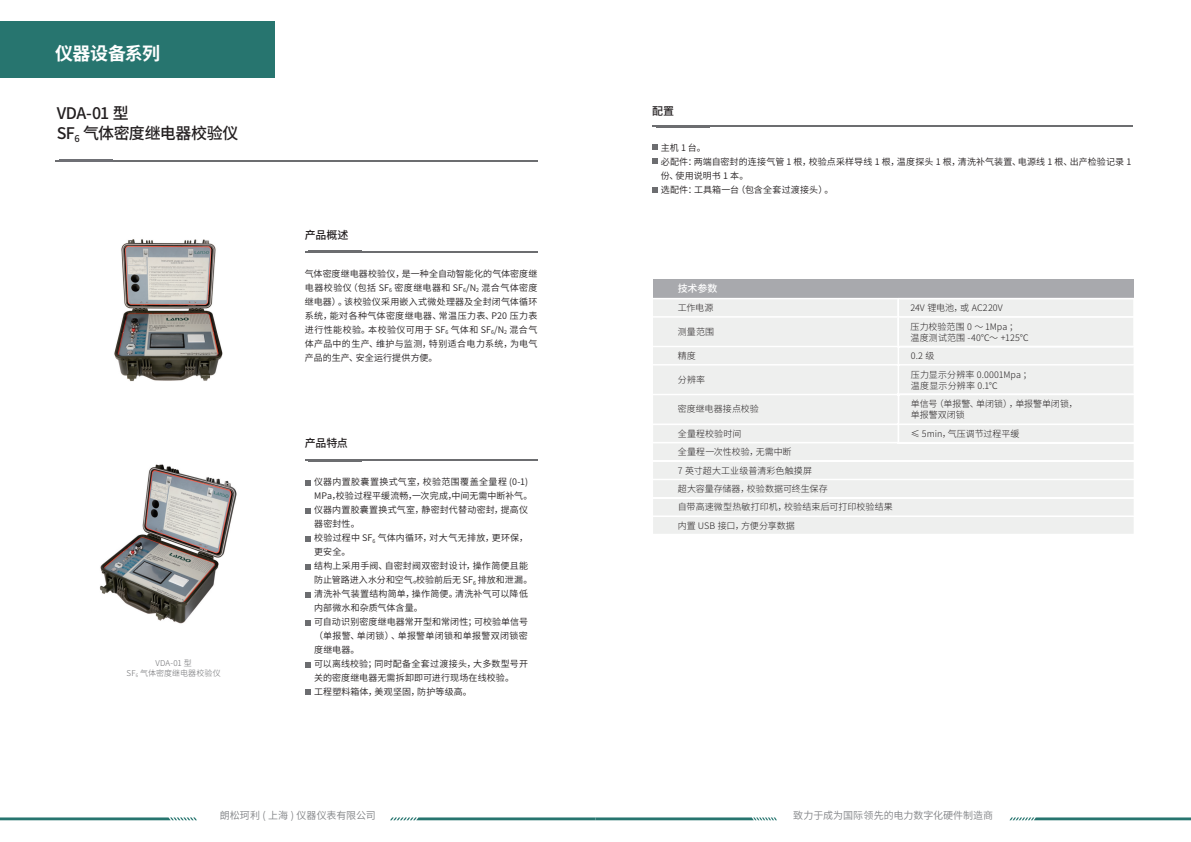
<style>
.page{position:relative;width:1191px;height:842px;background:#fff}
.page>*{position:absolute;margin:0;border:0;box-sizing:border-box;transform-origin:0 0}
.t1{font:700 18px "Source Han Sans CN";letter-spacing:-.04em;color:#fff}
.t2{font:500 16px/20px "Source Han Sans CN";letter-spacing:-.035em;color:#231f20}
.t3{font:500 11px "Source Han Sans CN";letter-spacing:-.01em;color:#231f20}
.t4{font:10px "Source Han Sans CN";color:#808285}
.t5{font:500 10px "Source Han Sans CN";color:#fff}
.t6{font:9px/14px "Source Han Sans CN";letter-spacing:.02em;color:#231f20}
.t7{font:300 9px/18.4px "Source Han Sans CN";letter-spacing:.005em;color:#231f20}
.t8{font:300 8px/9.6px "Source Han Sans CN";letter-spacing:.005em;color:#6c6d70;text-align:center}
</style>
<div class="page">
<svg style="left:1009px;top:817px;width:182px;height:3px"></svg>
<svg style="left:390px;top:817px;width:387px;height:3px"></svg>
<svg style="left:0;top:817px;width:197px;height:3px"></svg>
<div style="left:0;top:21px;width:275px;height:57px;background:#27756f"></div>
<hr style="left:305px;top:460px;width:232px;height:1px;background:#6c6d70">
<hr style="left:309px;top:459px;width:53px;height:3px;background:#6c6d70">
<hr style="left:305px;top:251px;width:232px;height:1px;background:#6c6d70">
<hr style="left:309px;top:250px;width:53px;height:3px;background:#6c6d70">
<svg style="left:305px;top:480px;width:5px;height:5px"></svg>
<svg style="left:305px;top:508px;width:5px;height:5px"></svg>
<svg style="left:305px;top:536px;width:5px;height:5px"></svg>
<svg style="left:305px;top:564px;width:5px;height:5px"></svg>
<svg style="left:305px;top:592px;width:5px;height:5px"></svg>
<svg style="left:305px;top:620px;width:5px;height:5px"></svg>
<svg style="left:305px;top:662px;width:5px;height:5px"></svg>
<svg style="left:305px;top:690px;width:5px;height:5px"></svg>
<svg style="left:652px;top:144px;width:5px;height:6px"></svg>
<svg style="left:652px;top:159px;width:5px;height:5px"></svg>
<svg style="left:652px;top:187px;width:5px;height:6px"></svg>
<hr style="left:652px;top:126px;width:480px;height:1px;background:#6c6d70">
<hr style="left:656px;top:125px;width:53px;height:2px;background:#6c6d70">
<div style="left:653px;top:279px;width:480px;height:19px;background:#a8a9ad"></div>
<svg style="left:653px;top:299px;width:481px;height:235px;background:#eff0ef"></svg>
<hr style="left:56px;top:160px;width:482px;height:1px;background:#6c6d70">
<hr style="left:60px;top:160px;width:53px;height:2px;background:#6f7075">
<img style="left:114px;top:239px;width:109px;height:143px">
<img style="left:99px;top:464px;width:138px;height:160px">
<h1 class="t1" style="left:55px;top:43px;width:106px">仪器设备系列</h1>
<h2 class="t2" style="left:57px;top:104px;width:183px">VDA-01 型<br>SF<sub>6</sub> 气体密度继电器校验仪</h2>
<p class="t8" style="left:127px;top:658px;width:96px">VDA-01 型<br>SF<sub>6</sub> 气体密度继电器校验仪</p>
<p class="t3" style="left:305px;top:228px;width:45px">产品概述</p>
<p class="t6" style="left:305px;top:266px;width:234px;text-align:justify">气体密度继电器校验仪，是一种全自动智能化的气体密度继电器校验仪（包括 SF<sub>6</sub> 密度继电器和 SF<sub>6</sub>/N<sub>2</sub> 混合气体密度继电器）。该校验仪采用嵌入式微处理器及全封闭气体循环系统，能对各种气体密度继电器、常温压力表、P20 压力表进行性能校验。本校验仪可用于 SF<sub>6</sub> 气体和 SF<sub>6</sub>/N<sub>2</sub> 混合气体产品中的生产、维护与监测，特别适合电力系统，为电气产品的生产、安全运行提供方便。</p>
<p class="t3" style="left:305px;top:437px;width:45px">产品特点</p>
<p class="t6" style="left:314px;top:475px;width:220px">仪器内置胶囊置换式气室，校验范围覆盖全量程 (0-1)<br>MPa，校验过程平缓流畅，一次完成，中间无需中断补气。仪器内置胶囊置换式气室，静密封代替动密封，提高仪器密封性。<br>校验过程中 SF<sub>6</sub> 气体内循环，对大气无排放，更环保，更安全。<br>结构上采用手阀、自密封阀双密封设计，操作简便且能防止管路进入水分和空气。校验前后无 SF<sub>6</sub> 排放和泄漏。清洗补气装置结构简单，操作简便。清洗补气可以降低内部微水和杂质气体含量。<br>可自动识别密度继电器常开型和常闭性；可校验单信号（单报警、单闭锁）、单报警单闭锁和单报警双闭锁密度继电器。<br>可以离线校验；同时配备全套过渡接头，大多数型号开关的密度继电器无需拆卸即可进行现场在线校验。<br>工程塑料箱体，美观坚固，防护等级高。</p>
<p class="t3" style="left:652px;top:105px;width:23px">配置</p>
<p class="t6" style="left:661px;top:141px;width:472px">主机 1台。<br>必配件：两端自密封的连接气管 1 根，校验点采样导线 1 根，温度探头 1 根，清洗补气装置、电源线 1 根、出产检验记录 1份、使用说明书 1 本。<br>选配件：工具箱一台（包含全套过渡接头）。</p>
<p class="t5" style="left:677px;top:283px;width:41px">技术参数</p>
<p class="t7" style="left:678px;top:299px;width:37px">工作电源</p>
<p class="t7" style="left:678px;top:323px;width:38px">测量范围</p>
<p class="t7" style="left:910px;top:299px;width:109px">24V 锂电池，或 AC220V<br>压力校验范围 0 ～ 1Mpa ；</p>
<p class="t7" style="left:910px;top:328px;width:120px">温度测试范围 -40℃～ +125℃</p>
<p class="t7" style="left:678px;top:346px;width:19px">精度</p>
<p class="t7" style="left:911px;top:346px;width:25px">0.2 级</p>
<p class="t7" style="left:678px;top:371px;width:29px">分辨率</p>
<p class="t7" style="left:678px;top:400px;width:82px">密度继电器接点校验</p>
<p class="t7" style="left:678px;top:425px;width:216px">全量程校验时间<br>全量程一次性校验，无需中断<br>7 英寸超大工业级普清彩色触摸屏<br>超大容量存储器，校验数据可终生保存<br>自带高速微型热敏打印机，校验结束后可打印校验结果内置 USB 接口，方便分享数据</p>
<p class="t7" style="left:911px;top:369px;width:123px;line-height:11px">压力显示分辨率 0.0001Mpa ；温度显示分辨率 0.1℃</p>
<p class="t7" style="left:911px;top:399px;width:168px;line-height:11px">单信号（单报警、单闭锁），单报警单闭锁，单报警双闭锁</p>
<p class="t7" style="left:911px;top:425px;width:110px">≤ 5min，气压调节过程平缓</p>
<p class="t4" style="left:220px;top:809px;width:158px">朗松珂利 ( 上海 ) 仪器仪表有限公司</p>
<p class="t4" style="left:793px;top:809px;width:201px">致力于成为国际领先的电力数字化硬件制造商</p>
</div>
